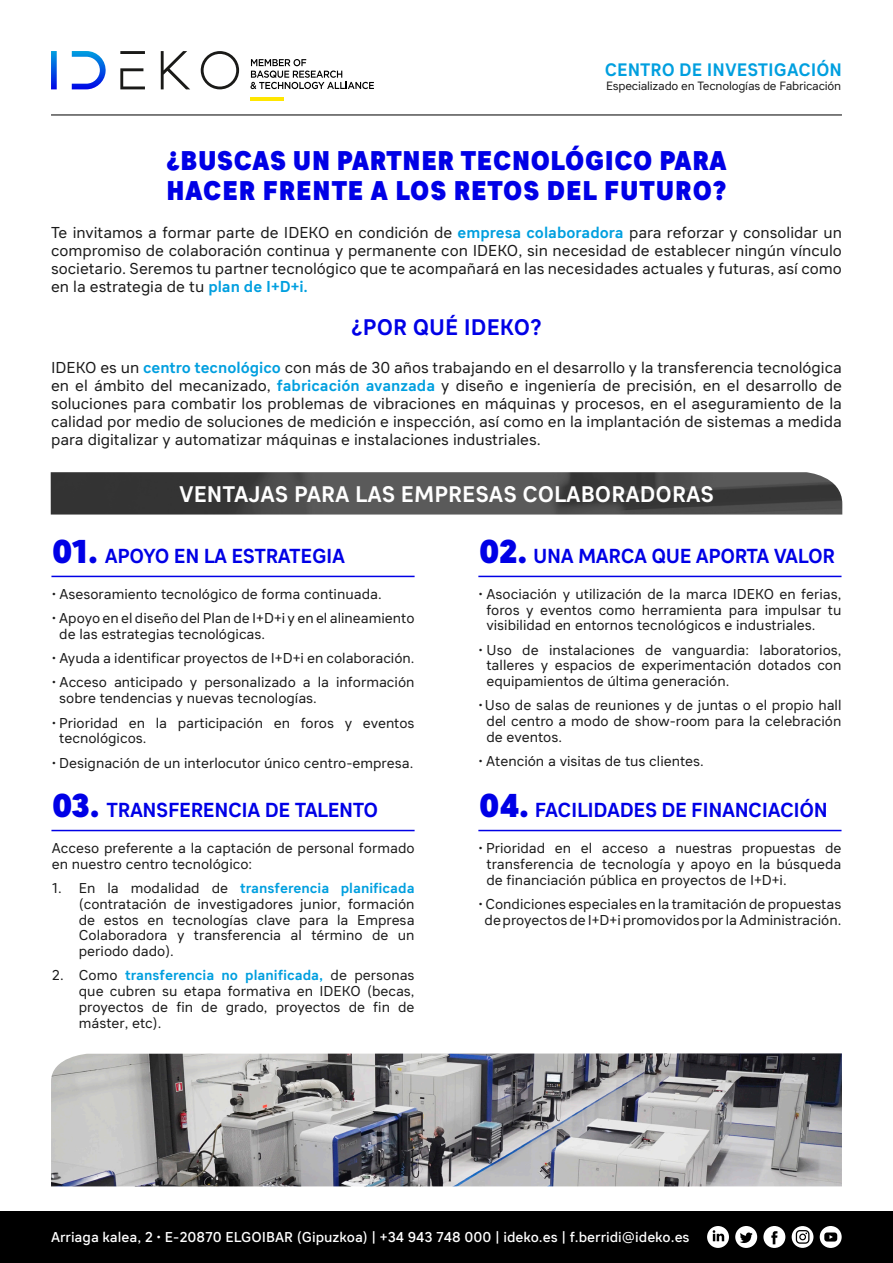
<style>
.page{position:relative;width:893px;height:1263px;background:#fff}
.page>*{position:absolute;margin:0;border:0;box-sizing:border-box;transform-origin:0 0}
.t1{font:900 27px "Sebino";color:#0000e6}
.t2{font:700 22.5px "Sebino";color:#fff}
.t3{font:700 22.5px "Sebino";color:#0000e6}
.t4{font:700 20.25px "Sebino";letter-spacing:-.02em;color:#0000e6}
.t5{font:700 18px "Sebino";color:#009fdf}
.t6{font:15.75px/18px "Sebino";color:#1a1a1a;text-align:justify}
.t7{font:14.25px/15.8px "Sebino";color:#1a1a1a;text-align:justify}
.t8{font:500 14.25px "Sebino";color:#fff}
.t9{font:12px "Sebino";letter-spacing:-.02em;color:#1a1a1a}
.s1{font-weight:700;color:#009fdf}
.s2{font-weight:900;font-size:33px}
</style>
<div class="page">
<div style="left:0;top:1212px;width:893px;height:51px;background:#000"></div>
<hr style="left:51px;top:830px;width:364px;height:1px;background:#0000e6">
<hr style="left:51px;top:576px;width:364px;height:1px;background:#0000e6">
<img style="left:51px;top:1053px;width:791px;height:133px">
<hr style="left:51px;top:114px;width:791px;height:2px;background:#1a1a1a">
<hr style="left:478px;top:830px;width:363px;height:1px;background:#0000e6">
<hr style="left:478px;top:576px;width:363px;height:1px;background:#0000e6">
<img style="left:51px;top:472px;width:791px;height:42px">
<svg style="left:707px;top:1226px;width:22px;height:22px"></svg>
<svg style="left:713px;top:1230px;width:11px;height:11px"></svg>
<div style="left:735px;top:1226px;width:22px;height:22px;background:#fff;border-radius:50%"></div>
<svg style="left:740px;top:1232px;width:13px;height:11px"></svg>
<svg style="left:820px;top:1226px;width:22px;height:22px"></svg>
<svg style="left:824px;top:1232px;width:13px;height:9px"></svg>
<div style="left:763px;top:1226px;width:22px;height:22px;background:#fff;border-radius:50%"></div>
<svg style="left:771px;top:1231px;width:6px;height:13px"></svg>
<svg style="left:792px;top:1226px;width:21px;height:22px"></svg>
<svg style="left:250px;top:59px;width:124px;height:30px"></svg>
<hr style="left:250px;top:97px;width:34px;height:4px;background:#ffe600">
<svg style="left:200px;top:51px;width:39px;height:39px"></svg>
<svg style="left:161px;top:51px;width:29px;height:38px"></svg>
<svg style="left:120px;top:68px;width:25px;height:21px"></svg>
<svg style="left:120px;top:51px;width:25px;height:3px"></svg>
<svg style="left:72px;top:51px;width:34px;height:38px"></svg>
<svg style="left:51px;top:51px;width:6px;height:38px"></svg>
<p class="t5" style="left:605px;top:60px;width:239px">CENTRO DE INVESTIGACIÓN</p>
<p class="t9" style="left:606px;top:79px;width:237px">Especializado en Tecnologías de Fabricación</p>
<p class="t1" style="left:166px;top:146px;width:562px">¿BUSCAS UN PARTNER TECNOLÓGICO PARA</p>
<p class="t1" style="left:166px;top:176px;width:562px">HACER FRENTE A LOS RETOS DEL FUTURO?</p>
<p class="t6" style="left:51px;top:224px;width:792px">Te invitamos a formar parte de IDEKO en condición de <span class="s1">empresa colaboradora</span> para reforzar y consolidar un compromiso de colaboración continua y permanente con IDEKO, sin necesidad de establecer ningún vínculo societario. Seremos tu partner tecnológico que te acompañará en las necesidades actuales y futuras, así como en la estrategia de tu <span class="s1">plan de I+D+i.</span></p>
<p class="t3" style="left:351px;top:315px;width:192px">¿POR QUÉ IDEKO?</p>
<p class="t6" style="left:51px;top:359px;width:792px">IDEKO es un <span class="s1">centro tecnológico</span> con más de 30 años trabajando en el desarrollo y la transferencia tecnológica en el ámbito del mecanizado, <span class="s1">fabricación avanzada</span> y diseño e ingeniería de precisión, en el desarrollo de soluciones para combatir los problemas de vibraciones en máquinas y procesos, en el aseguramiento de la calidad por medio de soluciones de medición e inspección, así como en la implantación de sistemas a medida para digitalizar y automatizar máquinas e instalaciones industriales.</p>
<p class="t2" style="left:179px;top:481px;width:536px">VENTAJAS PARA LAS EMPRESAS COLABORADORAS</p>
<p class="t4" style="left:52px;top:545px;width:295px"><span class="s2">01.</span> APOYO EN LA ESTRATEGIA</p>
<p class="t7" style="left:52px;top:586px;width:331px">• Asesoramiento tecnológico de forma continuada.</p>
<p class="t7" style="left:59px;top:611px;width:357px;text-indent:-7px">• Apoyo en el diseño del Plan de I+D+i y en el alineamiento de las estrategias tecnológicas.</p>
<p class="t7" style="left:52px;top:651px;width:364px">• Ayuda a identificar proyectos de I+D+i en colaboración.</p>
<p class="t7" style="left:59px;top:675px;width:357px;text-indent:-7px">• Acceso anticipado y personalizado a la información sobre tendencias y nuevas tecnologías.</p>
<p class="t7" style="left:59px;top:715px;width:357px;text-indent:-7px">• Prioridad en la participación en foros y eventos tecnológicos.</p>
<p class="t7" style="left:52px;top:755px;width:363px">• Designación de un interlocutor único centro-empresa.</p>
<p class="t4" style="left:52px;top:799px;width:328px"><span class="s2">03.</span> TRANSFERENCIA DE TALENTO</p>
<p class="t7" style="left:52px;top:841px;width:364px">Acceso preferente a la captación de personal formado en nuestro centro tecnológico:</p>
<p class="t7" style="left:79px;top:881px;width:337px;text-indent:-27px">1. En la modalidad de <span class="s1">transferencia planificada </span>(contratación de investigadores junior, formación de estos en tecnologías clave para la Empresa Colaboradora y transferencia al término de un periodo dado).</p>
<p class="t7" style="left:79px;top:968px;width:337px;text-indent:-27px">2. Como <span class="s1">transferencia no planificada,</span> de personas que cubren su etapa formativa en IDEKO (becas, proyectos de fin de grado, proyectos de fin de máster, etc).</p>
<p class="t4" style="left:479px;top:545px;width:358px"><span class="s2">02.</span> UNA MARCA QUE APORTA VALOR</p>
<p class="t7" style="left:486px;top:586px;width:357px;text-indent:-8px">• Asociación y utilización de la marca IDEKO en ferias, foros y eventos como herramienta para impulsar tu visibilidad en entornos tecnológicos e industriales.</p>
<p class="t7" style="left:486px;top:642px;width:357px;text-indent:-8px">• Uso de instalaciones de vanguardia: laboratorios, talleres y espacios de experimentación dotados con equipamientos de última generación.</p>
<p class="t7" style="left:486px;top:698px;width:357px;text-indent:-8px">• Uso de salas de reuniones y de juntas o el propio hall del centro a modo de show-room para la celebración de eventos.</p>
<p class="t7" style="left:478px;top:754px;width:227px">• Atención a visitas de tus clientes.</p>
<p class="t4" style="left:479px;top:799px;width:351px"><span class="s2">04.</span> FACILIDADES DE FINANCIACIÓN</p>
<p class="t7" style="left:486px;top:841px;width:357px;text-indent:-8px">• Prioridad en el acceso a nuestras propuestas de transferencia de tecnología y apoyo en la búsqueda de financiación pública en proyectos de I+D+i.</p>
<p class="t7" style="left:478px;top:896px;width:365px;text-align:center">• Condiciones especiales en la tramitación de propuestas de proyectos de I+D+i promovidos por la Administración.</p>
<p class="t8" style="left:51px;top:1229px;width:640px">Arriaga kalea, 2 • E-20870 ELGOIBAR (Gipuzkoa) | +34 943 748 000 | ideko.es | f.berridi@ideko.es</p>
</div>
